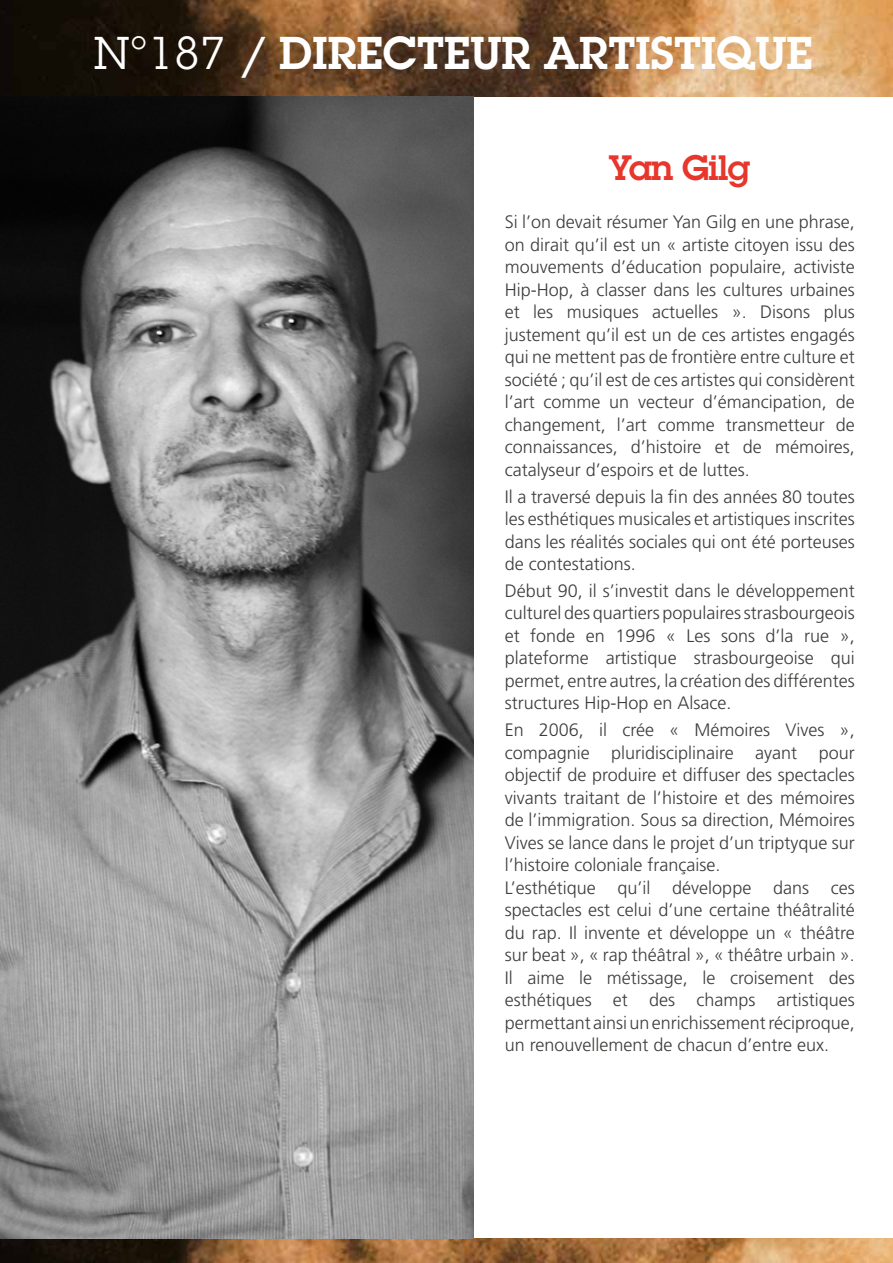
<style>
.page{position:relative;width:893px;height:1263px;background:#fff}
.page>*{position:absolute;margin:0;border:0;box-sizing:border-box;transform-origin:0 0}
.t1{font:600 45px "Lubalin Graph Std";color:#fff}
.t2{font:600 34.5px "Lubalin Graph Std";letter-spacing:-.02em;color:#e7362c}
.t3{font:300 18px/22.5px "Frutiger LT Std";color:#3c3c3b;text-align:justify}
.s1{font-weight:400}
</style>
<div class="page">
<img style="left:0;top:0;width:893px;height:96px">
<img style="left:0;top:1239px;width:893px;height:24px">
<img style="left:0;top:96px;width:473px;height:1143px">
<h1 class="t1" style="left:94px;top:23px;width:720px"><span class="s1">N°187</span> / DIRECTEUR ARTISTIQUE</h1>
<h2 class="t2" style="left:609px;top:145px;width:143px">Yan Gilg</h2>
<p class="t3" style="left:505px;top:211px;width:352px">Si l’on devait résumer Yan Gilg en une phrase, on dirait qu’il est un « artiste citoyen issu des mouvements d’éducation populaire, activiste Hip-Hop, à classer dans les cultures urbaines et les musiques actuelles ». Disons plus justement qu’il est un de ces artistes engagés qui ne mettent pas de frontière entre culture et société ; qu’il est de ces artistes qui considèrent l’art comme un vecteur d’émancipation, de changement, l’art comme transmetteur de connaissances, d’histoire et de mémoires, catalyseur d’espoirs et de luttes.</p>
<p class="t3" style="left:505px;top:485px;width:352px">Il a traversé depuis la fin des années 80 toutes les esthétiques musicales et artistiques inscrites dans les réalités sociales qui ont été porteuses de contestations.</p>
<p class="t3" style="left:505px;top:580px;width:352px">Début 90, il s’investit dans le développement culturel des quartiers populaires strasbourgeois et fonde en 1996 « Les sons d’la rue », plateforme artistique strasbourgeoise qui permet, entre autres, la création des différentes structures Hip-Hop en Alsace.</p>
<p class="t3" style="left:505px;top:719px;width:352px;text-align:left">En 2006, il crée « Mémoires Vives », compagnie pluridisciplinaire ayant pour objectif de produire et diffuser des spectacles vivants traitant de l’histoire et des mémoires de l’immigration. Sous sa direction, Mémoires Vives se lance dans le projet d’un triptyque sur l’histoire coloniale française.<br>L’esthétique qu’il développe dans ces spectacles est celui d’une certaine théâtralité du rap. Il invente et développe un « théâtre sur beat », « rap théâtral », « théâtre urbain ».<br>Il aime le métissage, le croisement des esthétiques et des champs artistiques permettant ainsi un enrichissement réciproque, un renouvellement de chacun d’entre eux.</p>
</div>
